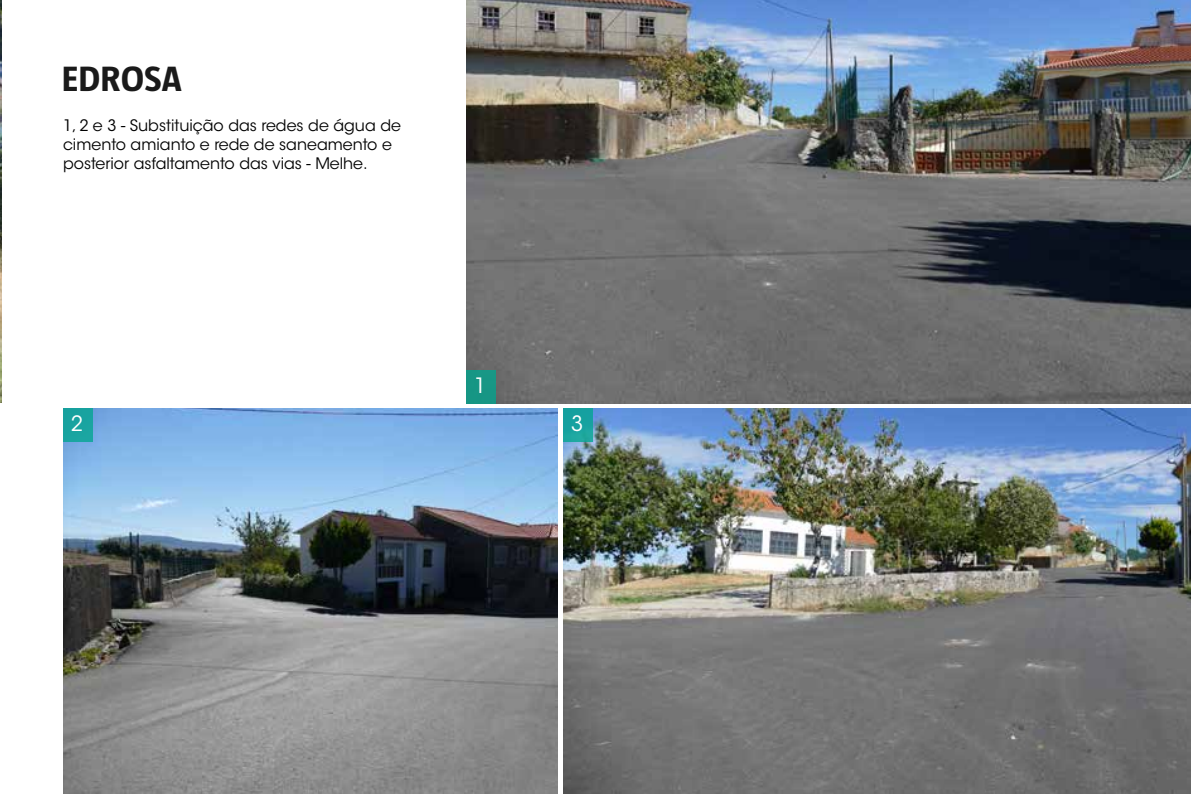
<style>
.page{position:relative;width:1191px;height:794px;background:#fff}
.page>*{position:absolute;margin:0;border:0;box-sizing:border-box;transform-origin:0 0}
.t1{font:700 36.05px "Taz";color:#1a1a1a;scale:1.04 1}
.t2{font:21px "ITC Avant Garde Std";color:#fff}
.t3{font:15.75px/18.9px "ITC Avant Garde Std";color:#000}
</style>
<div class="page">
<img style="left:0;top:0;width:2px;height:403px">
<img style="left:466px;top:0;width:725px;height:404px">
<img style="left:63px;top:408px;width:495px;height:386px">
<img style="left:563px;top:408px;width:628px;height:386px">
<div style="left:466px;top:370px;width:30px;height:34px;background:#179685"></div>
<div style="left:563px;top:408px;width:30px;height:34px;background:#16a1a0"></div>
<div style="left:63px;top:408px;width:30px;height:34px;background:#19a3a0"></div>
<h1 class="t1" style="left:62px;top:58px;width:117px">EDROSA</h1>
<p class="t3" style="left:63px;top:116px;width:339px">1, 2 e 3 - Substituição das redes de água de cimento amianto e rede de saneamento e posterior asfaltamento das vias - Melhe.</p>
<h2 class="t2" style="left:474px;top:372px;width:14px">1</h2>
<h2 class="t2" style="left:71px;top:411px;width:14px">2</h2>
<h2 class="t2" style="left:571px;top:411px;width:14px">3</h2>
</div>
